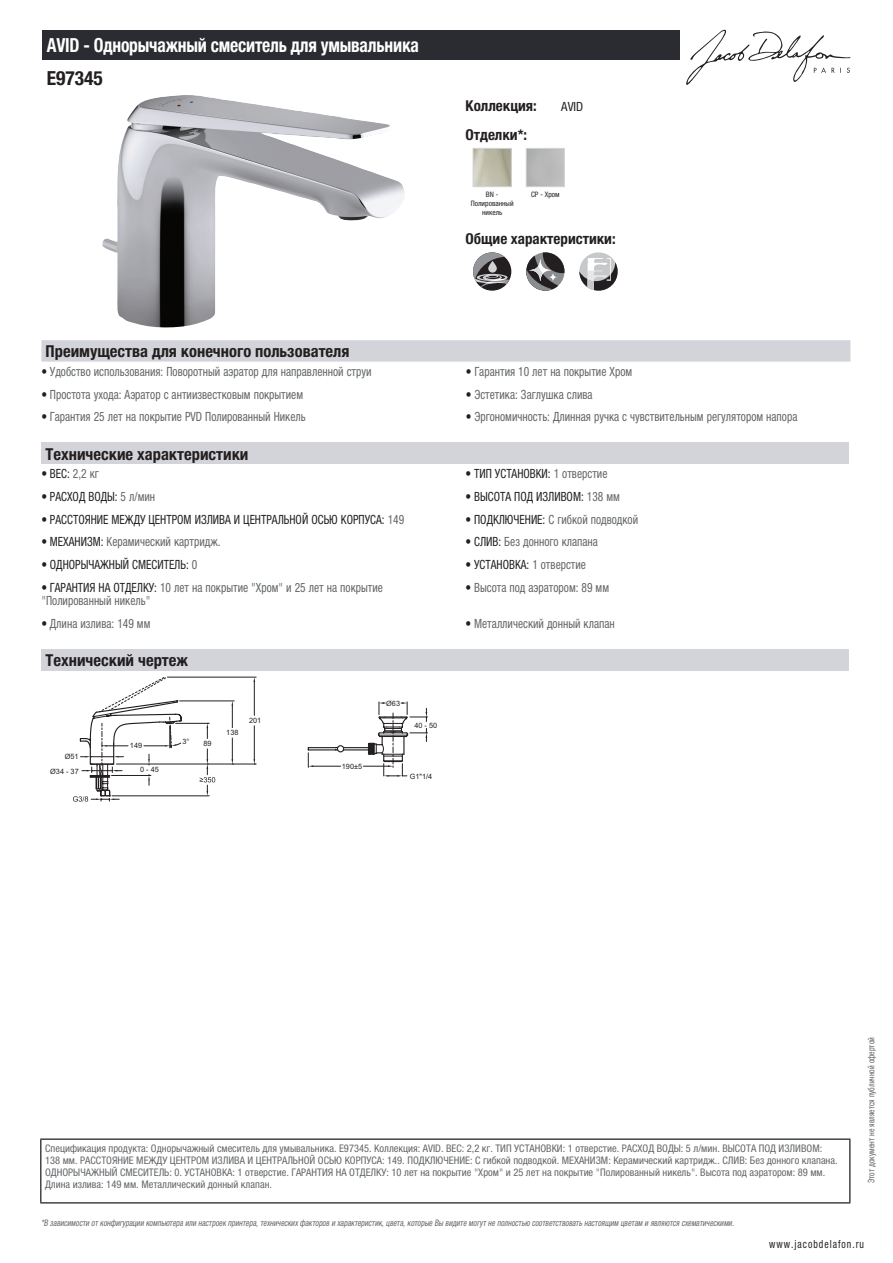
<style>
.page{position:relative;width:893px;height:1263px;background:#fff}
.page>*{position:absolute;margin:0;border:0;box-sizing:border-box;transform-origin:0 0}
.t1{font:700 condensed 19.5px "Helvetica Neue LTCYR";letter-spacing:-.01em;color:#fff;scale:.9 1}
.t2{font:700 condensed 19.5px "Helvetica Neue LTCYR";color:#231f20}
.t3{font:700 condensed 16.5px "Helvetica Neue LTCYR";color:#231f20}
.t4{font:700 condensed 15px "Helvetica Neue LTCYR";color:#231f20}
.t5{font:condensed 12.75px/13.5px "Helvetica Neue LTCYR";color:#626568;scale:.9 1}
.t6{font:condensed 12.75px "Helvetica Neue LTCYR";color:#231f20;scale:.9 1}
.t7{font:condensed 12.75px "Helvetica Neue LTCYR";color:#231f20}
.t8{font:condensed 11.25px "Helvetica Neue LTCYR";letter-spacing:.1em;color:#231f20;scale:.87 1}
.t9{font:condensed 10.5px/12px "Helvetica Neue LTCYR";color:#626568}
.t10{font:italic condensed 9px "Helvetica Neue LTCYR";color:#626568;scale:.87 1}
.t11{font:condensed 9px "Helvetica Neue LTCYR";color:#626568;scale:.87 1}
.t12{font:condensed 7.5px/9px "Helvetica Neue LTCYR";color:#231f20;text-align:center}
.t13{font:7.35px/14.5px "Arial";color:#231f20;text-align:right}
.s1{color:#231f20}
.s2{color:#626568}
</style>
<div class="page">
<svg style="left:686px;top:30px;width:164px;height:55px"></svg>
<img style="left:102px;top:95px;width:302px;height:233px">
<img style="left:475px;top:150px;width:35px;height:35px">
<div style="left:473px;top:148px;width:39px;height:39px;border:1px solid #d3d4da"></div>
<div style="left:526px;top:148px;width:39px;height:39px;border:1px solid #d3d4da"></div>
<svg style="left:473px;top:252px;width:38px;height:39px"></svg>
<svg style="left:473px;top:252px;width:36px;height:35px"></svg>
<svg style="left:526px;top:252px;width:38px;height:39px"></svg>
<div style="left:579px;top:252px;width:39px;height:39px;background:#c7c8ca;border-radius:50%"></div>
<svg style="left:579px;top:258px;width:39px;height:33px"></svg>
<div style="left:41px;top:340px;width:809px;height:22px;background:#d3d4da"></div>
<div style="left:41px;top:442px;width:808px;height:22px;background:#d3d4da"></div>
<div style="left:41px;top:649px;width:808px;height:21px;background:#d3d4da"></div>
<hr style="left:112px;top:795px;width:97px;height:1px;background:#231f20">
<hr style="left:180px;top:701px;width:54px;height:1px;background:#231f20">
<svg style="left:231px;top:701px;width:2px;height:27px"></svg>
<svg style="left:231px;top:738px;width:2px;height:26px"></svg>
<hr style="left:176px;top:723px;width:33px;height:1px;background:#231f20">
<svg style="left:200px;top:749px;width:15px;height:47px"></svg>
<svg style="left:207px;top:724px;width:1px;height:14px"></svg>
<hr style="left:167px;top:677px;width:89px;height:1px;background:#231f20">
<hr style="left:116px;top:764px;width:140px;height:1px;background:#231f20">
<hr style="left:254px;top:682px;width:1px;height:33px;background:#231f20">
<hr style="left:254px;top:726px;width:1px;height:33px;background:#231f20">
<svg style="left:73px;top:677px;width:109px;height:125px"></svg>
<svg style="left:308px;top:702px;width:120px;height:75px"></svg>
<div style="left:43px;top:30px;width:637px;height:30px;background:#2a2c32"></div>
<hr style="left:40px;top:1138px;width:810px;height:2px;background:#040503">
<hr style="left:40px;top:1140px;width:1px;height:62px;background:#040503">
<hr style="left:849px;top:1140px;width:1px;height:62px;background:#040503">
<hr style="left:40px;top:1202px;width:810px;height:1px;background:#040503">
<h1 class="t1" style="left:47px;top:34px;width:415px">AVID - Однорычажный смеситель для умывальника</h1>
<h1 class="t2" style="left:47px;top:67px;width:58px">E97345</h1>
<p class="t4" style="left:466px;top:97px;width:73px">Коллекция:</p>
<p class="t7" style="left:561px;top:99px;width:23px">AVID</p>
<p class="t4" style="left:466px;top:126px;width:63px">Отделки*:</p>
<p class="t12" style="left:471px;top:190px;width:44px">BN -<br>Полированный никель</p>
<p class="t12" style="left:531px;top:190px;width:30px">CP - Хром</p>
<p class="t4" style="left:466px;top:230px;width:152px">Общие характеристики:</p>
<p class="t3" style="left:46px;top:342px;width:305px">Преимущества для конечного пользователя</p>
<p class="t5" style="left:41px;top:365px;width:368px"><span class="s1">•</span> Удобство использования: Поворотный аэратор для направленной струи</p>
<p class="t5" style="left:466px;top:365px;width:186px"><span class="s1">•</span> Гарантия 10 лет на покрытие Хром</p>
<p class="t5" style="left:41px;top:387px;width:292px"><span class="s1">•</span> Простота ухода: Аэратор с антиизвестковым покрытием</p>
<p class="t5" style="left:466px;top:387px;width:142px"><span class="s1">•</span> Эстетика: Заглушка слива</p>
<p class="t5" style="left:41px;top:410px;width:295px"><span class="s1">•</span> Гарантия 25 лет на покрытие PVD Полированный Никель</p>
<p class="t5" style="left:466px;top:410px;width:370px"><span class="s1">•</span> Эргономичность: Длинная ручка с чувствительным регулятором напора</p>
<p class="t3" style="left:46px;top:445px;width:204px">Технические характеристики</p>
<p class="t6" style="left:41px;top:466px;width:65px">• ВЕС: <span class="s2">2,2 кг</span></p>
<p class="t6" style="left:466px;top:466px;width:159px">• ТИП УСТАНОВКИ: <span class="s2">1 отверстие</span></p>
<p class="t6" style="left:41px;top:489px;width:128px">• РАСХОД ВОДЫ: <span class="s2">5 л/мин</span></p>
<p class="t6" style="left:466px;top:489px;width:173px">• ВЫСОТА ПОД ИЗЛИВОМ: <span class="s2">138 мм</span></p>
<p class="t6" style="left:41px;top:512px;width:405px">• РАССТОЯНИЕ МЕЖДУ ЦЕНТРОМ ИЗЛИВА И ЦЕНТРАЛЬНОЙ ОСЬЮ КОРПУСА: <span class="s2">149</span></p>
<p class="t5" style="left:466px;top:512px;width:193px"><span class="s1">• ПОДКЛЮЧЕНИЕ:</span> С гибкой подводкой</p>
<p class="t5" style="left:41px;top:535px;width:201px"><span class="s1">• МЕХАНИЗМ:</span> Керамический картридж.</p>
<p class="t5" style="left:466px;top:535px;width:149px"><span class="s1">• СЛИВ:</span> Без донного клапана</p>
<p class="t6" style="left:41px;top:557px;width:175px">• ОДНОРЫЧАЖНЫЙ СМЕСИТЕЛЬ: <span class="s2">0</span></p>
<p class="t6" style="left:466px;top:557px;width:135px">• УСТАНОВКА: <span class="s2">1 отверстие</span></p>
<p class="t5" style="left:41px;top:580px;width:381px"><span class="s1">• ГАРАНТИЯ НА ОТДЕЛКУ:</span> 10 лет на покрытие "Хром" и 25 лет на покрытие "Полированный никель"</p>
<p class="t5" style="left:466px;top:580px;width:161px"><span class="s1">•</span> Высота под аэратором: 89 мм</p>
<p class="t5" style="left:41px;top:617px;width:123px"><span class="s1">•</span> Длина излива: 149 мм</p>
<p class="t5" style="left:466px;top:617px;width:167px"><span class="s1">•</span> Металлический донный клапан</p>
<p class="t3" style="left:46px;top:651px;width:144px">Технический чертеж</p>
<p class="t13" style="left:50px;top:749px;width:30px">Ø51<br>Ø34 - 37</p>
<p class="t13" style="left:130px;top:738px;width:14px">149</p>
<p class="t13" style="left:140px;top:762px;width:20px">0 - 45</p>
<p class="t13" style="left:182px;top:734px;width:9px">3°</p>
<p class="t13" style="left:203px;top:736px;width:10px">89</p>
<p class="t13" style="left:226px;top:725px;width:14px">138</p>
<p class="t13" style="left:249px;top:713px;width:14px">201</p>
<p class="t13" style="left:342px;top:759px;width:22px">190±5</p>
<p class="t13" style="left:386px;top:696px;width:15px">Ø63</p>
<p class="t13" style="left:414px;top:718px;width:24px">40 - 50</p>
<p class="t13" style="left:410px;top:769px;width:24px">G1"1/4</p>
<p class="t9" style="left:45px;top:1142px;width:794px">Спецификация продукта: Однорычажный смеситель для умывальника. E97345. Коллекция: AVID. ВЕС: 2,2 кг. ТИП УСТАНОВКИ: 1 отверстие. РАСХОД ВОДЫ: 5 л/мин. ВЫСОТА ПОД ИЗЛИВОМ:<br>138 мм. РАССТОЯНИЕ МЕЖДУ ЦЕНТРОМ ИЗЛИВА И ЦЕНТРАЛЬНОЙ ОСЬЮ КОРПУСА: 149. ПОДКЛЮЧЕНИЕ: С гибкой подводкой. МЕХАНИЗМ: Керамический картридж.. СЛИВ: Без донного клапана.<br>ОДНОРЫЧАЖНЫЙ СМЕСИТЕЛЬ: 0. УСТАНОВКА: 1 отверстие. ГАРАНТИЯ НА ОТДЕЛКУ: 10 лет на покрытие "Хром" и 25 лет на покрытие "Полированный никель". Высота под аэратором: 89 мм.<br>Длина излива: 149 мм. Металлический донный клапан.</p>
<p class="t10" style="left:41px;top:1218px;width:800px">*В зависимости отконфигурации компьютера или настроек принтера,техническихфакторов и характеристик,цвета,которые Вы видите могутне полностью соответствоватьнастоящим цветам и являются схематическими.</p>
<p class="t11" style="left:866px;top:1183px;width:169px;rotate:-90deg">Этот документ не является публичной офертой</p>
<p class="t8" style="left:769px;top:1237px;width:110px">www.jacobdelafon.ru</p>
</div>
